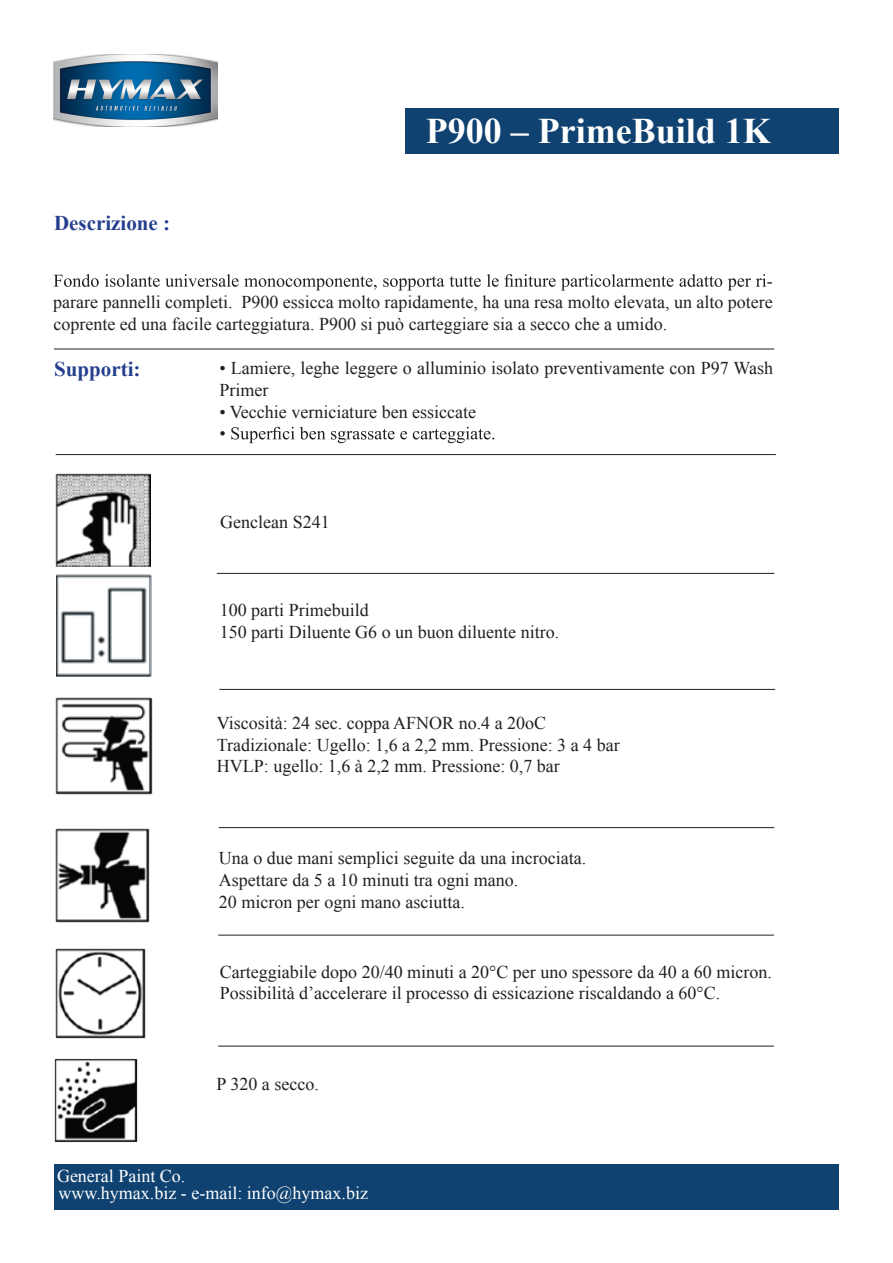
<style>
.page{position:relative;width:893px;height:1263px;background:#fff}
.page>*{position:absolute;margin:0;border:0;box-sizing:border-box;transform-origin:0 0}
.t1{font:700 36px "Times New Roman";color:#fff}
.t2{font:700 21px "Times New Roman";color:#253f8e}
.t3{font:18px/21.6px "Times New Roman";color:#231f20}
.t4{font:18px/17.5px "Times New Roman";color:#fff}
</style>
<div class="page">
<div style="left:54px;top:1164px;width:785px;height:46px;background:#104271"></div>
<div style="left:405px;top:108px;width:434px;height:45px;background:#104271"></div>
<svg style="left:54px;top:274px;width:712px;height:16px"></svg>
<hr style="left:54px;top:349px;width:720px;height:1px;background:#231f20">
<hr style="left:217px;top:573px;width:557px;height:1px;background:#231f20">
<hr style="left:56px;top:454px;width:720px;height:1px;background:#231f20">
<hr style="left:219px;top:827px;width:555px;height:1px;background:#231f20">
<hr style="left:218px;top:1046px;width:556px;height:1px;background:#231f20">
<hr style="left:218px;top:935px;width:556px;height:1px;background:#231f20">
<hr style="left:219px;top:689px;width:556px;height:1px;background:#231f20">
<svg style="left:220px;top:427px;width:274px;height:16px"></svg>
<img style="left:53px;top:54px;width:164px;height:72px">
<img style="left:56px;top:698px;width:97px;height:97px">
<img style="left:56px;top:829px;width:93px;height:93px">
<img style="left:56px;top:948px;width:90px;height:90px">
<img style="left:54px;top:1059px;width:84px;height:83px">
<img style="left:56px;top:473px;width:94px;height:94px">
<img style="left:56px;top:575px;width:96px;height:101px">
<p class="t2" style="left:54px;top:208px;width:118px">Descrizione :</p>
<h1 class="t1" style="left:426px;top:106px;width:347px">P900 – PrimeBuild 1K</h1>
<p class="t3" style="left:53px;top:269px;width:721px;text-align:justify;text-indent:713px">- parare pannelli completi. P900 essicca molto rapidamente, ha una resa molto elevata, un alto potere coprente ed una facile carteggiatura. P900 si può carteggiare sia a secco che a umido.</p>
<p class="t2" style="left:54px;top:355px;width:88px">Supporti:</p>
<p class="t3" style="left:219px;top:357px;width:555px">• Lamiere, leghe leggere o alluminio isolato preventivamente con P97 Wash<br>Primer</p>
<p class="t3" style="left:219px;top:401px;width:258px">• Vecchie verniciature ben essiccate</p>
<p class="t3" style="left:220px;top:511px;width:111px">Genclean S241</p>
<p class="t3" style="left:220px;top:599px;width:341px">100 parti Primebuild<br>150 parti Diluente G6 o un buon diluente nitro.</p>
<p class="t3" style="left:217px;top:712px;width:404px">Viscosità: 24 sec. coppa AFNOR no.4 a 20oC<br>Tradizionale: Ugello: 1,6 a 2,2 mm. Pressione: 3 a 4 bar<br>HVLP: ugello: 1,6 à 2,2 mm. Pressione: 0,7 bar</p>
<p class="t3" style="left:219px;top:847px;width:369px">Una o due mani semplici seguite da una incrociata.<br>Aspettare da 5 a 10 minuti tra ogni mano.<br>20 micron per ogni mano asciutta.</p>
<p class="t3" style="left:220px;top:960px;width:554px">Carteggiabile dopo 20/40 minuti a 20°C per uno spessore da 40 a 60 micron.<br>Possibilità d’accelerare il processo di essicazione riscaldando a 60°C.</p>
<p class="t3" style="left:217px;top:1073px;width:104px">P 320 a secco.</p>
<p class="t4" style="left:57px;top:1167px;width:313px">General Paint Co.<br>www.hymax.biz - e-mail: info@hymax.biz</p>
</div>
